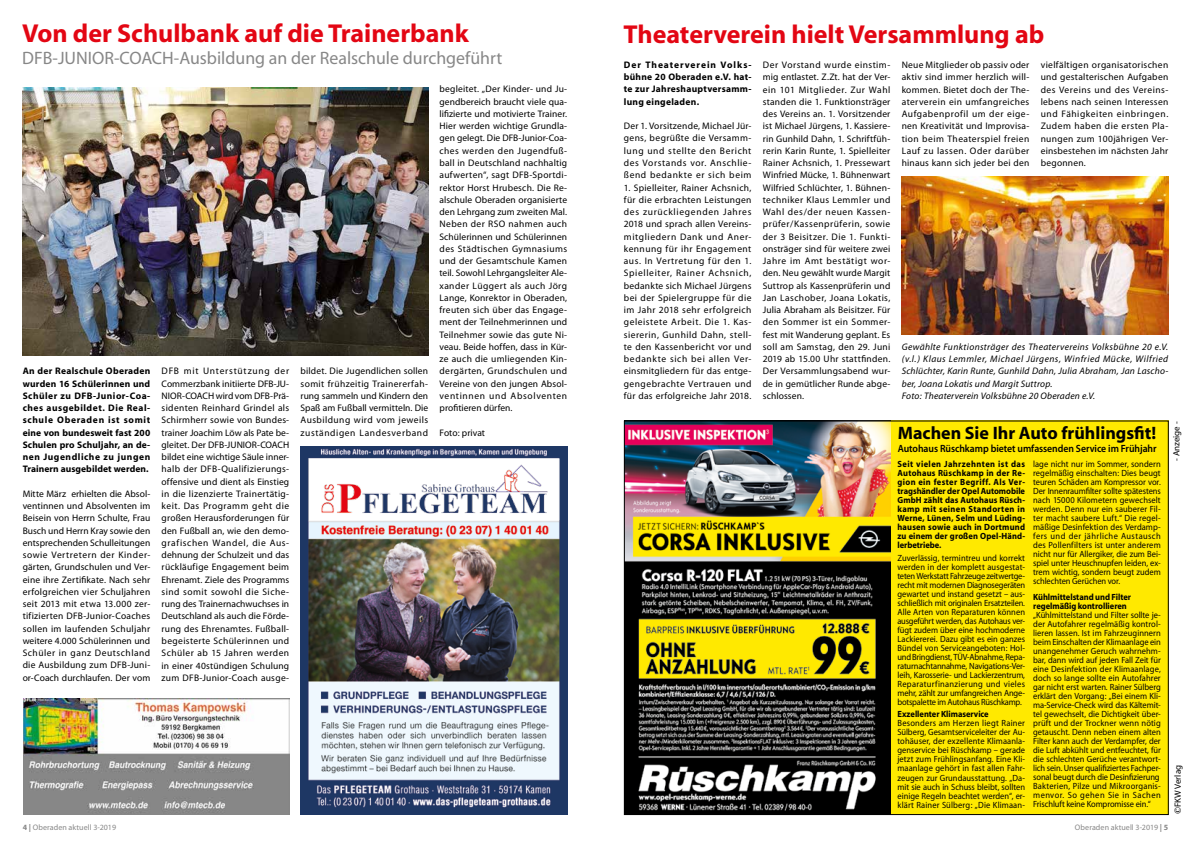
<style>
.page{position:relative;width:1191px;height:842px;background:#fff}
.page>*{position:absolute;margin:0;border:0;box-sizing:border-box;transform-origin:0 0}
.t1{font:700 26px "Myriad";color:#e30613}
.t2{font:18px "Myriad";color:#878787}
.t3{font:700 18px "Myriad";color:#000}
.t4{font:600 10.5px "Myriad Pro";letter-spacing:-.005em;color:#000;scale:.93 1}
.t5{font:9.5px/12.3px "Myriad";letter-spacing:.03em;color:#000;text-align:justify}
.t6{font:700 9.5px/12.3px "Myriad";letter-spacing:.03em;color:#000;text-align:justify}
.t7{font:italic 9.5px/12.3px "Myriad";letter-spacing:.025em;color:#000}
.t8{font:9.5px "Myriad";color:#000}
.t9{font:9px/9px "Myriad";letter-spacing:-.005em;color:#000;text-align:justify;scale:.94 1}
.t10{font:700 9px/9px "Myriad";color:#000;scale:.94 1}
.t11{font:9px "Myriad Pro";color:#000}
.t12{font:9px "Myriad";letter-spacing:-.005em;color:#000}
.t13{font:8px "Myriad";letter-spacing:.01em;color:#878787}
.s1{font-family:"Times New Roman";font-weight:700;font-style:italic}
.s2{font-weight:700}
</style>
<div class="page">
<img style="left:300px;top:446px;width:267px;height:369px">
<div style="left:876px;top:421px;width:292px;height:394px;background:#ffe900"></div>
<img style="left:626px;top:422px;width:264px;height:391px">
<img style="left:23px;top:88px;width:405px;height:268px">
<img style="left:901px;top:176px;width:267px;height:159px">
<img style="left:23px;top:698px;width:267px;height:116px">
<h1 class="t1" style="left:22px;top:20px;width:448px">Von der Schulbank auf die Trainerbank</h1>
<h2 class="t2" style="left:22px;top:49px;width:481px">DFB-JUNIOR-COACH-Ausbildung an der Realschule durchgeführt</h2>
<p class="t6" style="left:23px;top:365px;width:129px">An der Realschule Oberaden wurden 16 Schülerinnen und Schüler zu DFB-Junior-Coa&shy;ches ausgebildet. Die Real&shy;schule Oberaden ist somit eine von bundesweit fast 200<br>Schulen pro Schuljahr, an de&shy;nen Jugendliche zu jungen Trainern ausgebildet werden.</p>
<p class="t5" style="left:23px;top:488px;width:129px">Mitte März erhielten die Absol&shy;ventinnen und Absolventen im Beisein von Herrn Schulte, Frau Busch und Herrn Kray sowie den entsprechenden Schulleitungen sowie Vertretern der Kinder&shy;gärten, Grundschulen und Ver&shy;eine ihre Zertifikate. Nach sehr erfolgreichen vier Schuljahren seit 2013 mit etwa 13.000 zer&shy;tifizierten DFB-Junior-Coaches sollen im laufenden Schuljahr weitere 4.000 Schülerinnen und Schüler in ganz Deutschland die Ausbildung zum DFB-Juni&shy;or-Coach durchlaufen. Der vom</p>
<p class="t5" style="left:162px;top:365px;width:129px">DFB mit Unterstützung der Commerzbank initiierte DFB-JU-NIOR-COACH wird vom DFB-Prä&shy;sidenten Reinhard Grindel als Schirmherr sowie von Bundes&shy;trainer Joachim Löw als Pate be&shy;gleitet. Der DFB-JUNIOR-COACH bildet eine wichtige Säule inner&shy;halb der DFB-Qualifizierungs&shy;offensive und dient als Einstieg in die lizenzierte Trainertätig&shy;keit. Das Programm geht die großen Herausforderungen für den Fußball an, wie den demo&shy;grafischen Wandel, die Aus&shy;dehnung der Schulzeit und das rückläufige Engagement beim Ehrenamt. Ziele des Programms sind somit sowohl die Siche&shy;rung des Trainernachwuchses in Deutschland als auch die Förde&shy;rung des Ehrenamtes. Fußball&shy;begeisterte Schülerinnen und Schüler ab 15 Jahren werden in einer 40stündigen Schulung zum DFB-Junior-Coach ausge-</p>
<p class="t5" style="left:300px;top:365px;width:129px">bildet. Die Jugendlichen sollen somit frühzeitig Trainererfah&shy;rung sammeln und Kindern den Spaß am Fußball vermitteln. Die Ausbildung wird vom jeweils zuständigen Landesverband</p>
<p class="t5" style="left:439px;top:84px;width:129px">begleitet. „Der Kinder- und Ju&shy;gendbereich braucht viele qua&shy;lifizierte und motivierte Trainer.<br>Hier werden wichtige Grundla&shy;gen gelegt. Die DFB-Junior-Coa&shy;ches werden den Jugendfuß&shy;ball in Deutschland nachhaltig aufwerten“, sagt DFB-Sportdi&shy;rektor Horst Hrubesch. Die Re&shy;alschule Oberaden organisierte den Lehrgang zum zweiten Mal.<br>Neben der RSO nahmen auch Schülerinnen und Schülerinnen des Städtischen Gymnasiums und der Gesamtschule Kamen teil. Sowohl Lehrgangsleiter Ale&shy;xander Lüggert als auch Jörg Lange, Konrektor in Oberaden, freuten sich über das Engage&shy;ment der Teilnehmerinnen und Teilnehmer sowie das gute Ni&shy;veau. Beide hoffen, dass in Kür&shy;ze auch die umliegenden Kin&shy;dergärten, Grundschulen und Vereine von den jungen Absol&shy;ventinnen und Absolventen profitieren dürfen.</p>
<p class="t8" style="left:439px;top:428px;width:47px">Foto: privat</p>
<h1 class="t1" style="left:623px;top:21px;width:422px">Theaterverein hielt Versammlung ab</h1>
<p class="t6" style="left:624px;top:59px;width:129px">Der Theaterverein Volks&shy;bühne 20 Oberaden e.V. hat&shy;te zur Jahreshauptversamm&shy;lung eingeladen.</p>
<p class="t5" style="left:624px;top:120px;width:129px">Der 1. Vorsitzende, Michael Jür&shy;gens, begrüßte die Versamm&shy;lung und stellte den Bericht des Vorstands vor. Anschlie&shy;ßend bedankte er sich beim</p>
<p class="t5" style="left:624px;top:182px;width:129px">1. Spielleiter, Rainer Achsnich, für die erbrachten Leistungen des zurückliegenden Jahres 2018 und sprach allen Vereins&shy;mitgliedern Dank und Aner&shy;kennung für ihr Engagement aus. In Vertretung für den 1.<br>Spielleiter, Rainer Achsnich, bedankte sich Michael Jürgens bei der Spielergruppe für die im Jahr 2018 sehr erfolgreich geleistete Arbeit. Die 1. Kas&shy;siererin, Gunhild Dahn, stell&shy;te den Kassenbericht vor und bedankte sich bei allen Ver&shy;einsmitgliedern für das entge&shy;gengebrachte Vertrauen und für das erfolgreiche Jahr 2018.</p>
<p class="t5" style="left:901px;top:59px;width:129px">Neue Mitglieder ob passiv oder aktiv sind immer herzlich will&shy;kommen. Bietet doch der The&shy;aterverein ein umfangreiches Aufgabenprofil um der eige&shy;nen Kreativität und Improvisa&shy;tion beim Theaterspiel freien Lauf zu lassen. Oder darüber hinaus kann sich jeder bei den</p>
<p class="t5" style="left:1040px;top:59px;width:129px">vielfältigen organisatorischen und gestalterischen Aufgaben des Vereins und des Vereins&shy;lebens nach seinen Interessen und Fähigkeiten einbringen.<br>Zudem haben die ersten Pla&shy;nungen zum 100jährigen Ver&shy;einsbestehen im nächsten Jahr begonnen.</p>
<p class="t5" style="left:763px;top:59px;width:129px">Der Vorstand wurde einstim&shy;mig entlastet. Z.Zt. hat der Ver&shy;ein 101 Mitglieder. Zur Wahl standen die 1. Funktionsträger des Vereins an. 1. Vorsitzender ist Michael Jürgens, 1. Kassiere&shy;rin Gunhild Dahn, 1. Schriftfüh&shy;rerin Karin Runte, 1. Spielleiter Rainer Achsnich, 1. Pressewart Winfried Mücke, 1. Bühnenwart Wilfried Schlüchter, 1. Bühnen&shy;techniker Klaus Lemmler und Wahl des/der neuen Kassen&shy;prüfer/Kassenprüferin, sowie der 3 Beisitzer. Die 1. Funkti&shy;onsträger sind für weitere zwei Jahre im Amt bestätigt wor&shy;den. Neu gewählt wurde Margit Suttrop als Kassenprüferin und Jan Laschober, Joana Lokatis, Julia Abraham als Beisitzer. Für den Sommer ist ein Sommer&shy;fest mit Wanderung geplant. Es soll am Samstag, den 29. Juni 2019 ab 15.00 Uhr stattfinden.<br>Der Versammlungsabend wur&shy;de in gemütlicher Runde abge&shy;schlossen.</p>
<p class="t7" style="left:901px;top:341px;width:268px">Gewählte Funktionsträger des Theatervereins Volksbühne 20 e.V. (v.l.) Klaus Lemmler, Michael Jürgens, Winfried Mücke, Wilfried Schlüchter, Karin Runte, Gunhild Dahn, Julia Abraham, Jan Lascho&shy;ber, Joana Lokatis und Margit Suttrop.<br>Foto: Theaterverein Volksbühne 20 Oberaden e.V.</p>
<h2 class="t3" style="left:897px;top:423px;width:260px">Machen Sie Ihr Auto frühlingsfit!</h2>
<p class="t4" style="left:897px;top:442px;width:280px">Autohaus Rüschkamp bietet umfassenden Service im Frühjahr</p>
<p class="t9" style="left:1033px;top:460px;width:137px">lage nicht nur im Sommer, sondern regelmäßig einschalten: Dies beugt teuren Schäden am Kompressor vor.<br>Der Innenraumfilter sollte spätestens nach 15000 Kilometern gewechselt werden. Denn nur ein sauberer Fil&shy;ter macht saubere Luft.“ Die regel&shy;mäßige Desinfektion des Verdamp&shy;fers und der jährliche Austausch des Pollenfilters ist unter anderem nicht nur für Allergiker, die zum Bei&shy;spiel unter Heuschnupfen leiden, ex&shy;trem wichtig, sondern beugt zudem schlechten Gerüchen vor.</p>
<p class="t10" style="left:1033px;top:593px;width:106px">Kühlmittelstand und Filter regelmäßig kontrollieren</p>
<p class="t9" style="left:1033px;top:611px;width:137px">„Kühlmittelstand und Filter sollte je&shy;der Autofahrer regelmäßig kontrol&shy;lieren lassen. Ist im Fahrzeuginnern beim Einschalten der Klimaanlage ein unangenehmer Geruch wahrnehm&shy;bar, dann wird auf jeden Fall Zeit für eine Desinfektion der Klimaanlage, doch so lange sollte ein Autofahrer gar nicht erst warten. Rainer Sülberg erklärt den Vorgang: „Bei einem Kli&shy;ma-Service-Check wird das Kältemit&shy;tel gewechselt, die Dichtigkeit über&shy;prüft und der Trockner wenn nötig getauscht. Denn neben einem alten Filter kann auch der Verdampfer, der die Luft abkühlt und entfeuchtet, für die schlechten Gerüche verantwort&shy;lich sein. Unser qualifiziertes Fachper&shy;sonal beugt durch die Desinfizierung Bakterien, Pilze und Mikroorganis&shy;menvor. So gehen Sie in Sachen Frischluft keine Kompromisse ein.“</p>
<p class="t10" style="left:897px;top:460px;width:137px;text-align:justify">Seit vielen Jahrzehnten ist das Autohaus Rüschkamp in der Re&shy;gion ein fester Begriff. Als Ver&shy;tragshändler der Opel Automobile GmbH zählt das Autohaus Rüsch&shy;kamp mit seinen Standorten in Werne, Lünen, Selm und Lüding&shy;hausen sowie auch in Dortmund zu einem der großen Opel-Händ&shy;lerbetriebe.</p>
<p class="t9" style="left:897px;top:554px;width:137px">Zuverlässig, termintreu und korrekt werden in der komplett ausgestat&shy;teten Werkstatt Fahrzeuge zeitwertge&shy;recht mit modernen Diagnosegeräten gewartet und instand gesetzt – aus&shy;schließlich mit originalen Ersatzteilen.<br>Alle Arten von Reparaturen können ausgeführt werden, das Autohaus ver&shy;fügt zudem über eine hochmoderne Lackiererei. Dazu gibt es ein ganzes Bündel von Serviceangeboten: Hol&shy;und Bringdienst, TÜV-Abnahme, Repa&shy;raturnachtannahme, Navigations-Ver&shy;leih, Karosserie- und Lackierzentrum, Reparaturfinanzierung und vieles mehr, zählt zur umfangreichen Ange&shy;botspalette im Autohaus Rüschkamp.</p>
<p class="t10" style="left:897px;top:710px;width:99px">Exzellenter Klimaservice</p>
<p class="t9" style="left:897px;top:719px;width:137px">Besonders am Herzen liegt Rainer Sülberg, Gesamtserviceleiter der Au&shy;tohäuser, der exzellente Klimaanla&shy;genservice bei Rüschkamp – gerade jetzt zum Frühlingsanfang. Eine Kli&shy;maanlage gehört in fast allen Fahr&shy;zeugen zur Grundausstattung. „Da&shy;mit sie auch in Schuss bleibt, sollten einige Regeln beachtet werden“, er&shy;klärt Rainer Sülberg: „Die Klimaan-</p>
<p class="t12" style="left:1171px;top:461px;width:41px;rotate:-90deg">- Anzeige -</p>
<p class="t11" style="left:1172px;top:814px;width:51px;rotate:-90deg"><span class="s1">©</span>FKW Verlag</p>
<p class="t13" style="left:23px;top:824px;width:95px"><span class="s2">4 |</span> Oberaden aktuell 3-2019</p>
<p class="t13" style="left:1075px;top:824px;width:95px">Oberaden aktuell 3-2019 <span class="s2">| 5</span></p>
</div>
